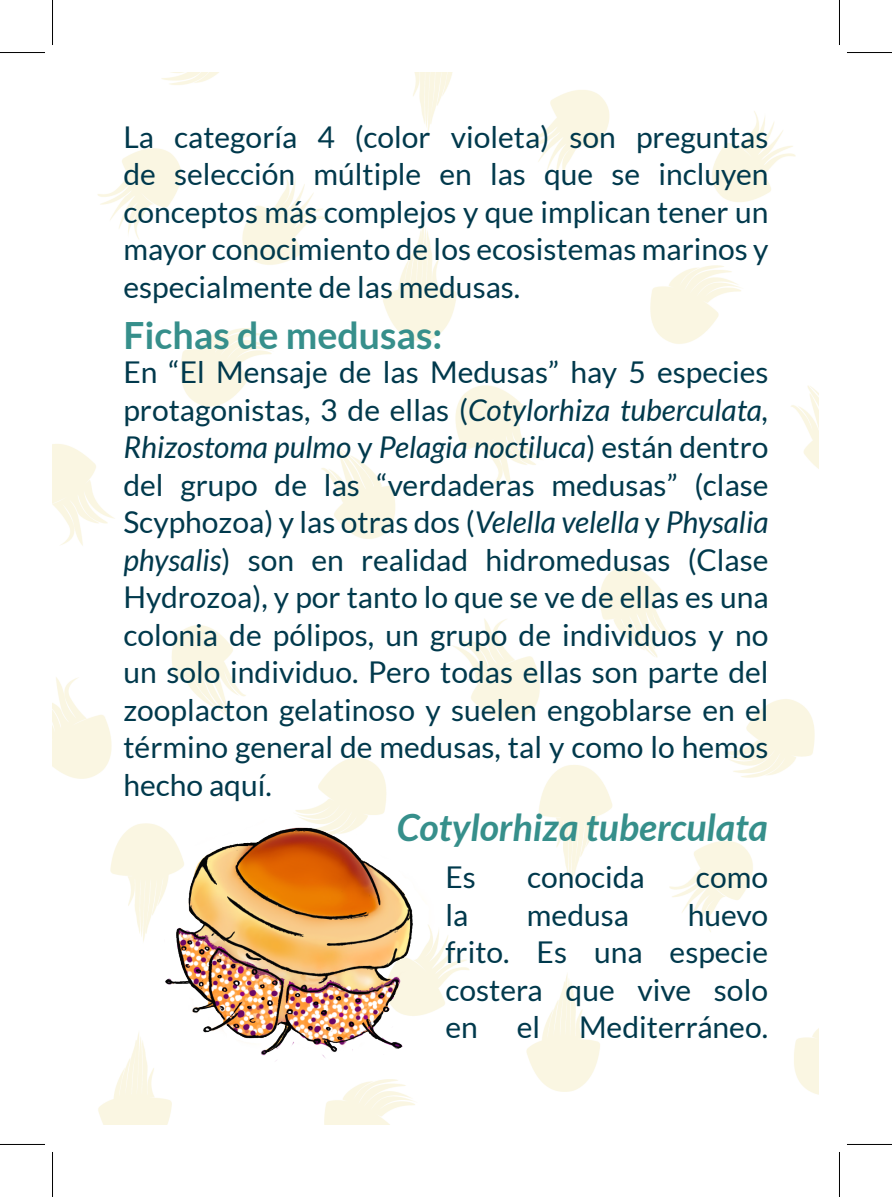
<style>
.page{position:relative;width:892px;height:1197px;background:#fff}
.page>*{position:absolute;margin:0;border:0;box-sizing:border-box;transform-origin:0 0}
.t1{font:italic 700 37.5px "Lato";color:#368f8b}
.t2{font:700 37.5px "Lato";color:#368f8b}
.t3{font:30px/37.5px "Lato";color:#00394c;text-align:justify}
.s1{font-style:italic}
</style>
<div class="page">
<img style="left:52px;top:72px;width:766px;height:1052px">
<img style="left:123px;top:811px;width:322px;height:261px">
<hr style="left:0;top:52px;width:45px;height:1px;background:#000">
<hr style="left:847px;top:52px;width:45px;height:1px;background:#000">
<hr style="left:0;top:1143px;width:45px;height:1px;background:#000">
<hr style="left:847px;top:1143px;width:45px;height:1px;background:#000">
<hr style="left:52px;top:0;width:1px;height:45px;background:#000">
<hr style="left:52px;top:1151px;width:1px;height:45px;background:#000">
<hr style="left:839px;top:0;width:1px;height:45px;background:#000">
<hr style="left:839px;top:1151px;width:1px;height:45px;background:#000">
<p class="t3" style="left:123px;top:118px;width:646px">La categoría 4 (color violeta) son preguntas de selección múltiple en las que se incluyen conceptos más complejos y que implican tener un mayor conocimiento de los ecosistemas marinos y especialmente de las medusas.</p>
<p class="t2" style="left:123px;top:313px;width:320px">Fichas de medusas:</p>
<p class="t3" style="left:123px;top:353px;width:647px">En “El Mensaje de las Medusas” hay 5 especies protagonistas, 3 de ellas (<span class="s1">Cotylorhiza tuberculata, Rhizostoma pulmo</span> y <span class="s1">Pelagia noctiluca</span>) están dentro del grupo de las “verdaderas medusas” (clase Scyphozoa) y las otras dos (<span class="s1">Velella velella</span> y <span class="s1">Physalia physalis</span>) son en realidad hidromedusas (Clase Hydrozoa), y por tanto lo que se ve de ellas es una colonia de pólipos, un grupo de individuos y no un solo individuo. Pero todas ellas son parte del zooplacton gelatinoso y suelen engoblarse en el término general de medusas, tal y como lo hemos hecho aquí.</p>
<p class="t1" style="left:397px;top:806px;width:372px">Cotylorhiza tuberculata</p>
<p class="t3" style="left:445px;top:858px;width:32px">Es</p>
<p class="t3" style="left:527px;top:858px;width:119px">conocida</p>
<p class="t3" style="left:696px;top:858px;width:74px">como</p>
<p class="t3" style="left:445px;top:895px;width:24px">la</p>
<p class="t3" style="left:527px;top:895px;width:104px">medusa</p>
<p class="t3" style="left:445px;top:895px;width:324px;text-indent:242px">huevo frito. Es una especie costera que vive solo en</p>
<p class="t3" style="left:517px;top:1008px;width:25px">el</p>
<p class="t3" style="left:579px;top:1008px;width:190px">Mediterráneo.</p>
</div>
